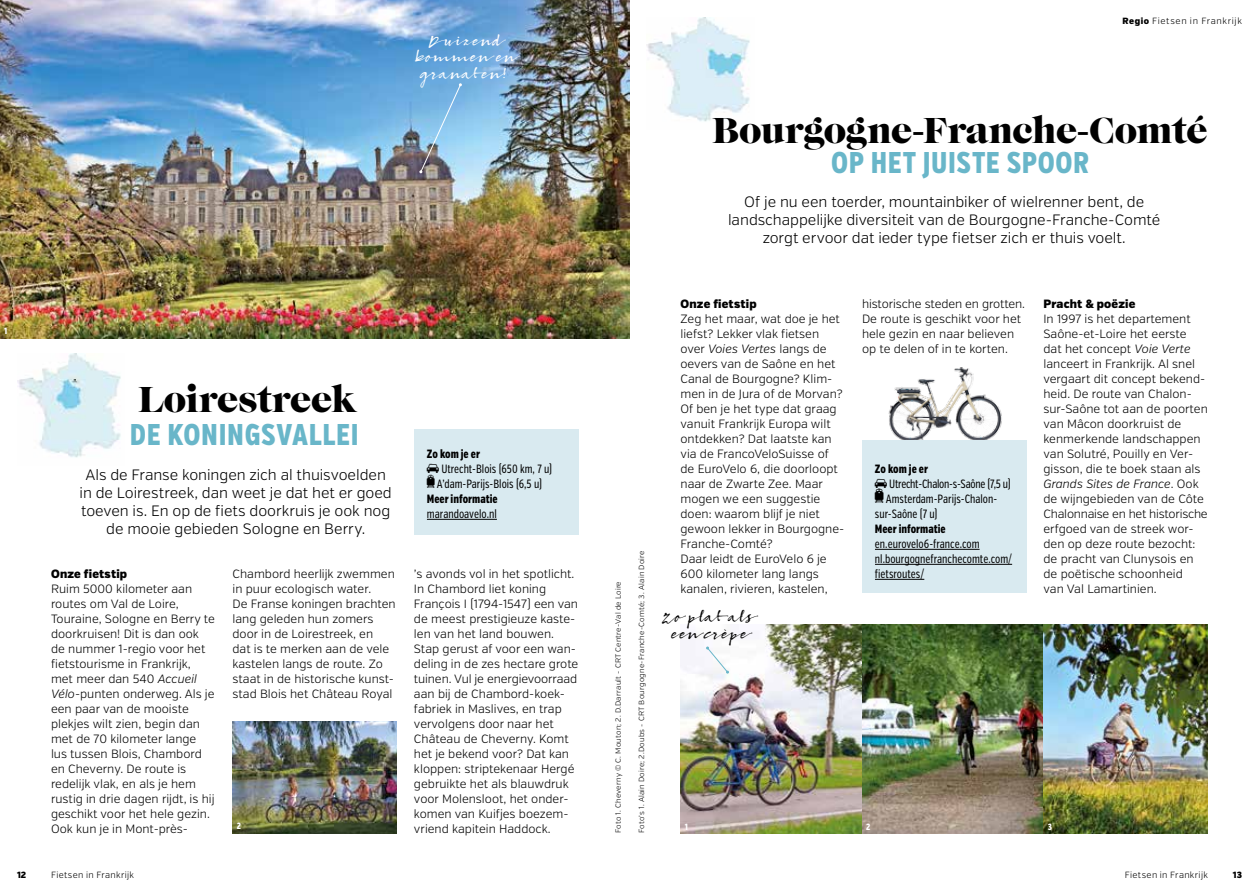
<style>
.page{position:relative;width:1259px;height:893px;background:#fff}
.page>*{position:absolute;margin:0;border:0;box-sizing:border-box;transform-origin:0 0}
.t1{font:37.5px "Caslon Gra D";letter-spacing:-.005em;color:#000}
.t2{font:800 30px "Verb Comp";letter-spacing:.02em;color:#69b6c9}
.t3{font:300 15px/18px "Verb";letter-spacing:-.005em;color:#000;text-align:center}
.t4{font:13.5px/16.5px "Bambusa Pro Regular";letter-spacing:-.07em;color:#fff;text-align:center}
.t5{font:13.5px/16.5px "Bambusa Pro Regular";letter-spacing:-.06em;color:#000;text-align:center}
.t6{font:300 12px/15px "Verb";color:#000}
.t7{font:12px/15px "Verb Comp";color:#000}
.t8{font:900 12px "Verb Cond";letter-spacing:.015em;color:#000}
.t9{font:800 12px "Verb Comp";color:#000}
.t10{font:300 9px "Verb";letter-spacing:.04em;color:#000}
.t11{font:300 9px "Verb";letter-spacing:.065em;color:#000}
.t12{font:800 9px "Verb Comp";color:#fff}
.t13{font:900 9px "Verb Cond";color:#000}
.t14{font:300 7.5px "Verb";letter-spacing:.025em;color:#000}
.s1{font-family:"Verb Cond";font-weight:900}
.s2{font-weight:800}
.s3{font-family:"Glyphyx One NF"}
.s4{font-family:"Glyphyx One NF";font-size:13.5px}
.s5{font-style:italic}
.s6{font-family:"Glyphyx One NF";font-size:15px}
</style>
<div class="page">
<img style="left:680px;top:624px;width:528px;height:210px">
<svg style="left:706px;top:646px;width:23px;height:28px"></svg>
<img style="left:232px;top:721px;width:165px;height:112px">
<img style="left:646px;top:17px;width:104px;height:105px">
<img style="left:17px;top:353px;width:104px;height:105px">
<img style="left:0;top:0;width:629px;height:338px">
<img style="left:885px;top:368px;width:123px;height:73px">
<svg style="left:419px;top:83px;width:43px;height:90px;background:#88b6d7"></svg>
<div style="left:414px;top:429px;width:164px;height:105px;background:#d9eaf0"></div>
<hr style="left:427px;top:519px;width:70px;height:1px;background:#000">
<div style="left:862px;top:441px;width:164px;height:152px;background:#d9eaf0"></div>
<hr style="left:875px;top:549px;width:104px;height:1px;background:#000">
<hr style="left:875px;top:564px;width:137px;height:1px;background:#000">
<hr style="left:875px;top:579px;width:49px;height:1px;background:#000">
<p class="t4" style="left:411px;top:32px;width:104px">Duizend bommen en granaten!</p>
<p class="t11" style="left:1122px;top:16px;width:121px"><span class="s1">Regio</span> Fietsen in Frankrijk</p>
<h1 class="t1" style="left:712px;top:108px;width:497px">Bourgogne-Franche-Comté</h1>
<h2 class="t2" style="left:831px;top:145px;width:260px">OP HET JUISTE SPOOR</h2>
<p class="t3" style="left:728px;top:193px;width:434px">Of je nu een toerder, mountainbiker of wielrenner bent, de landschappelijke diversiteit van de Bourgogne-Franche-Comté zorgt ervoor dat ieder type fietser zich er thuis voelt.</p>
<p class="t12" style="left:4px;top:325px;width:5px">1</p>
<h1 class="t1" style="left:138px;top:377px;width:220px">Loirestreek</h1>
<h2 class="t2" style="left:130px;top:417px;width:230px">DE KONINGSVALLEI</h2>
<p class="t7" style="left:427px;top:447px;width:127px"><span class="s2">Zo kom je er<br></span><span class="s3">}</span> Utrecht-Blois (650 km, 7 u) <span class="s4">%</span> A’dam-Parijs-Blois (6,5 u)<br><span class="s2">Meer informatie</span></p>
<p class="t7" style="left:427px;top:507px;width:71px">marandoavelo.nl</p>
<p class="t3" style="left:80px;top:466px;width:314px">Als de Franse koningen zich al thuisvoelden in de Loirestreek, dan weet je dat het er goed toeven is. En op de fiets doorkruis je ook nog de mooie gebieden Sologne en Berry.</p>
<p class="t6" style="left:232px;top:567px;width:165px">Chambord heerlijk zwemmen in puur ecologisch water.<br>De Franse koningen brachten lang geleden hun zomers door in de Loirestreek, en<br>dat is te merken aan de vele kastelen langs de route. Zo staat in de historische kunst&shy;stad Blois het Château Royal</p>
<p class="t6" style="left:414px;top:567px;width:166px">’s avonds vol in het spotlicht.<br>In Chambord liet koning<br>François I (1794-1547) een van de meest prestigieuze kaste&shy;len van het land bouwen.<br>Stap gerust af voor een wan&shy;deling in de zes hectare grote tuinen. Vul je energievoorraad aan bij de Chambord-koek&shy;fabriek in Maslives, en trap vervolgens door naar het<br>Château de Cheverny. Komt het je bekend voor? Dat kan kloppen: striptekenaar Hergé gebruikte het als blauwdruk voor Molensloot, het onder&shy;komen van Kuifjes boezem&shy;vriend kapitein Haddock.</p>
<p class="t8" style="left:51px;top:567px;width:78px">Onze fietstip</p>
<p class="t6" style="left:51px;top:582px;width:165px">Ruim 5000 kilometer aan routes om Val de Loire,<br>Touraine, Sologne en Berry te doorkruisen! Dit is dan ook de nummer 1-regio voor het fietstourisme in Frankrijk, met meer dan 540 <span class="s5">Accueil<br>Vélo</span>-punten onderweg. Als je een paar van de mooiste plekjes wilt zien, begin dan met de 70 kilometer lange lus tussen Blois, Chambord en Cheverny. De route is redelijk vlak, en als je hem rustig in drie dagen rijdt, is hij geschikt voor het hele gezin.<br>Ook kun je in Mont-près-</p>
<p class="t12" style="left:237px;top:820px;width:6px">2</p>
<p class="t14" style="left:614px;top:833px;width:254px;rotate:-90deg">Foto 1. Cheverny © C. Mouton; 2. D.Darrault - CRT Centre-Val de Loire</p>
<p class="t14" style="left:637px;top:833px;width:284px;rotate:-90deg">Foto’s 1. Alain Doire; 2.Doubs - CRT Bourgogne-Franche-Comté; 3. Alain Doire</p>
<p class="t8" style="left:680px;top:297px;width:78px">Onze fietstip</p>
<p class="t6" style="left:680px;top:312px;width:165px">Zeg het maar, wat doe je het liefst? Lekker vlak fietsen over <span class="s5">Voies Vertes</span> langs de oevers van de Saône en het<br>Canal de Bourgogne? Klim&shy;men in de Jura of de Morvan?<br>Of ben je het type dat graag vanuit Frankrijk Europa wilt ontdekken? Dat laatste kan via de FrancoVeloSuisse of de EuroVelo 6, die doorloopt naar de Zwarte Zee. Maar mogen we een suggestie doen: waarom blijf je niet gewoon lekker in Bourgogne-<br>Franche-Comté?<br>Daar leidt de EuroVelo 6 je<br>600 kilometer lang langs kanalen, rivieren, kastelen,</p>
<p class="t5" style="left:658px;top:609px;width:95px">Zo plat als een crèpe</p>
<p class="t6" style="left:862px;top:297px;width:165px">historische steden en grotten.<br>De route is geschikt voor het hele gezin en naar believen op te delen of in te korten.</p>
<p class="t7" style="left:875px;top:462px;width:137px"><span class="s2">Zo kom je er<br></span><span class="s3">}</span> Utrecht-Chalon-s-Saône (7,5 u) <span class="s6">%</span> Amsterdam-Parijs-Chalon&shy;sur-Saône (7 u)</p>
<p class="t9" style="left:875px;top:522px;width:72px">Meer informatie</p>
<p class="t7" style="left:875px;top:537px;width:139px">en.eurovelo6-france.com nl.bourgognefranchecomte.com/ fietsroutes/</p>
<p class="t8" style="left:1043px;top:297px;width:93px">Pracht &amp; poëzie</p>
<p class="t6" style="left:1043px;top:312px;width:166px">In 1997 is het departement<br>Saône-et-Loire het eerste dat het concept <span class="s5">Voie Verte </span>lanceert in Frankrijk. Al snel vergaart dit concept bekend&shy;heid. De route van Chalon&shy;sur-Saône tot aan de poorten van Mâcon doorkruist de kenmerkende landschappen van Solutré, Pouilly en Ver&shy;gisson, die te boek staan als<br><span class="s5">Grands Sites de France</span>. Ook de wijngebieden van de Côte<br>Chalonnaise en het historische erfgoed van de streek wor&shy;den op deze route bezocht: de pracht van Clunysois en de poëtische schoonheid<br>van Val Lamartinien.</p>
<p class="t12" style="left:685px;top:821px;width:5px">1</p>
<p class="t12" style="left:866px;top:821px;width:6px">2</p>
<p class="t12" style="left:1047px;top:821px;width:6px">3</p>
<p class="t13" style="left:17px;top:869px;width:11px">12</p>
<p class="t10" style="left:51px;top:870px;width:85px">Fietsen in Frankrijk</p>
<p class="t10" style="left:1125px;top:870px;width:85px">Fietsen in Frankrijk</p>
<p class="t13" style="left:1232px;top:869px;width:11px">13</p>
</div>
